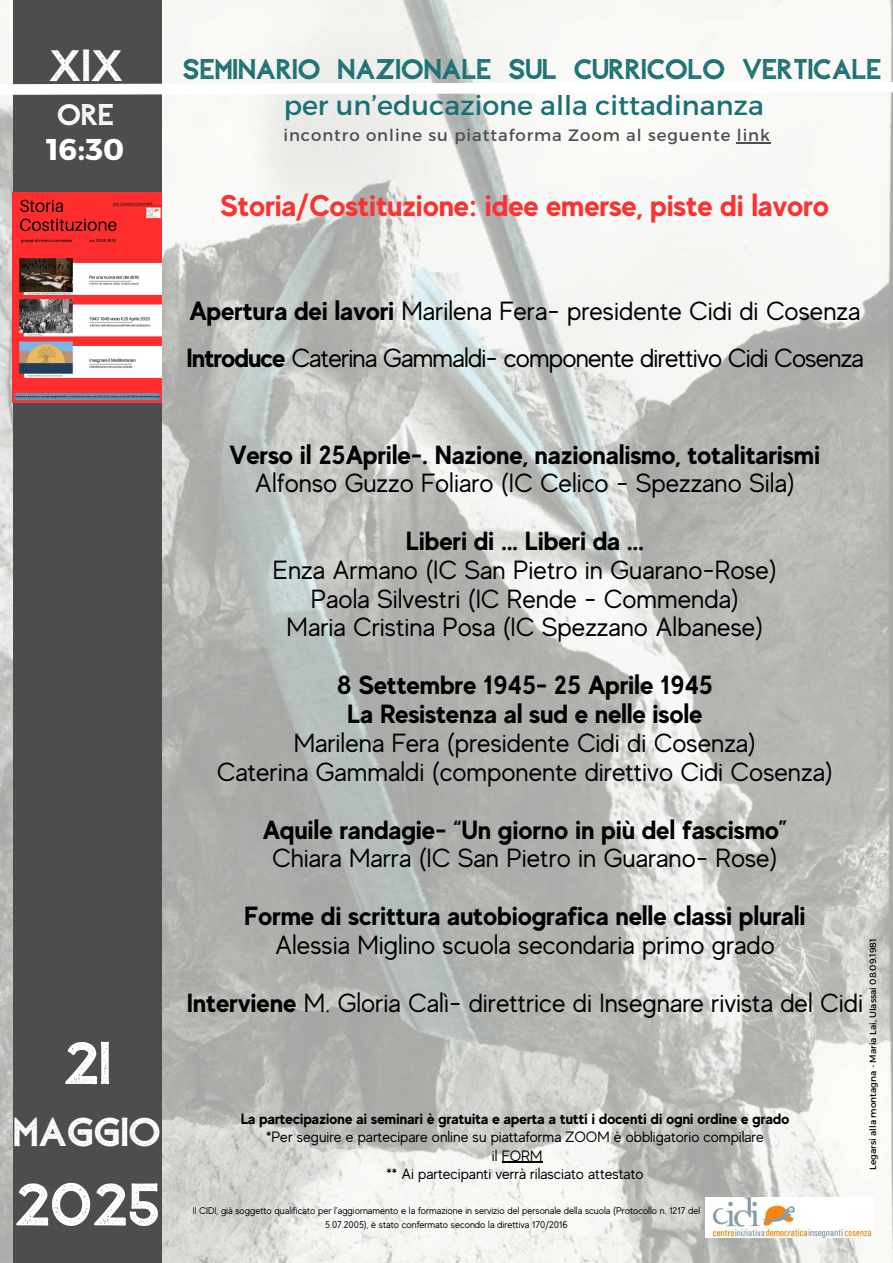
<style>
.page{position:relative;width:893px;height:1263px;background:#fff}
.page>*{position:absolute;margin:0;border:0;box-sizing:border-box;transform-origin:0 0}
.t1{font:60px "Aleppo";color:#fff}
.t2{font:45px "Aleppo";color:#fff}
.t3{font:40.5px "Aleppo";color:#fff}
.t4{font:700 30px "MADE Evolve Sans";color:#fa3332}
.t5{font:700 30px/35.4px "Alexandria";color:#fff;text-align:center}
.t6{font:28.5px "Aleppo";color:#197072}
.t7{font:27px "Alexandria";color:#197072}
.t8{font:26.25px/28.7px "MADE Evolve Sans";color:#000;text-align:center}
.t9{font:700 26.25px/28.7px "MADE Evolve Sans";color:#000;text-align:center}
.t10{font:26.25px/47.8px "MADE Evolve Sans";letter-spacing:-.03em;color:#000}
.t11{font:16.5px "Alexandria";letter-spacing:.055em;color:#4d4c4f}
.t12{font:15px/18.5px "MADE Evolve Sans";color:#000;text-align:center}
.t13{font:9.75px/13.5px "MADE Evolve Sans";color:#000;text-align:center}
.t14{font:9px "Alexandria";color:#000}
.s1{font-family:"Aleppo";font-weight:400}
.s2{font-weight:700}
.s3{font-weight:400}
</style>
<div class="page">
<img style="left:0;top:0;width:892px;height:1263px">
<img style="left:705px;top:1197px;width:169px;height:40px">
<div style="left:13px;top:0;width:148px;height:1263px;background:#4d4c4f"></div>
<img style="left:13px;top:193px;width:148px;height:210px">
<svg style="left:0;top:76px;width:893px;height:24px"></svg>
<hr style="left:502px;top:1162px;width:40px;height:1px;background:#000">
<hr style="left:737px;top:142px;width:34px;height:1px;background:#4d4c4f">
<h1 class="t2" style="left:49px;top:36px;width:76px">XIX</h1>
<p class="t5" style="left:47px;top:96px;width:79px"><span class="s1">ORE<br></span>16:30</p>
<h2 class="t6" style="left:182px;top:51px;width:700px">SEMINARIO NAZIONALE SUL CURRICOLO VERTICALE</h2>
<h4 class="t7" style="left:284px;top:89px;width:482px">per un’educazione alla cittadinanza</h4>
<h6 class="t11" style="left:283px;top:125px;width:488px">incontro online su piattaforma Zoom al seguente link</h6>
<p class="t4" style="left:221px;top:188px;width:610px">Storia/Costituzione: idee emerse, piste di lavoro</p>
<h5 class="t1" style="left:63px;top:1024px;width:49px">21</h5>
<h5 class="t3" style="left:13px;top:1105px;width:149px">MAGGIO</h5>
<h5 class="t1" style="left:14px;top:1165px;width:147px">2025</h5>
<h4 class="t10" style="left:187px;top:287px;width:679px"><span class="s2">Apertura dei lavori</span> Marilena Fera- presidente Cidi di Cosenza<br><span class="s2">Introduce</span> Caterina Gammaldi- componente direttivo Cidi Cosenza</h4>
<h6 class="t9" style="left:229px;top:440px;width:592px">Verso il 25Aprile-. Nazione, nazionalismo, totalitarismi<br><span class="s3">Alfonso Guzzo Foliaro (IC Celico - Spezzano Sila)</span></h6>
<h4 class="t8" style="left:273px;top:527px;width:505px"><span class="s2">Liberi di ... Liberi da ...<br></span>Enza Armano (IC San Pietro in Guarano-Rose)<br>Paola Silvestri (IC Rende - Commenda)<br>Maria Cristina Posa (IC Spezzano Albanese)</h4>
<h3 class="t8" style="left:217px;top:671px;width:617px;line-height:28.9px"><span class="s2">8 Settembre 1945- 25 Aprile 1945<br>La Resistenza al sud e nelle isole<br></span>Marilena Fera (presidente Cidi di Cosenza)<br>Caterina Gammaldi (componente direttivo Cidi Cosenza)</h3>
<h5 class="t9" style="left:263px;top:815px;width:526px">Aquile randagie- “Un giorno in più del fascismo”<br><span class="s3">Chiara Marra (IC San Pietro in Guarano- Rose)</span></h5>
<h5 class="t9" style="left:244px;top:902px;width:563px">Forme di scrittura autobiografica nelle classi plurali<br><span class="s3">Alessia Miglino scuola secondaria primo grado</span></h5>
<h5 class="t8" style="left:187px;top:989px;width:677px"><span class="s2">Interviene</span> M. Gloria Calì- direttrice di Insegnare rivista del Cidi</h5>
<p class="t14" style="left:867px;top:1170px;width:233px;rotate:-90deg">Legarsi alla montagna - Maria Lai, Ulassai 08.09.1981</p>
<h5 class="t12" style="left:241px;top:1109px;width:550px"><span class="s2">La partecipazione ai seminari è gratuita e aperta a tutti i docenti di ogni ordine e grado </span>*Per seguire e partecipare online su piattaforma ZOOM è obbligatorio compilare<br>il FORM<br>** Ai partecipanti verrà rilasciato attestato</h5>
<h5 class="t13" style="left:193px;top:1204px;width:509px">Il CIDI, già soggetto qualificato per l’aggiornamento e la formazione in servizio del personale della scuola (Protocollo n. 1217 del<br>5.07.2005), è stato confermato secondo la direttiva 170/2016</h5>
</div>
